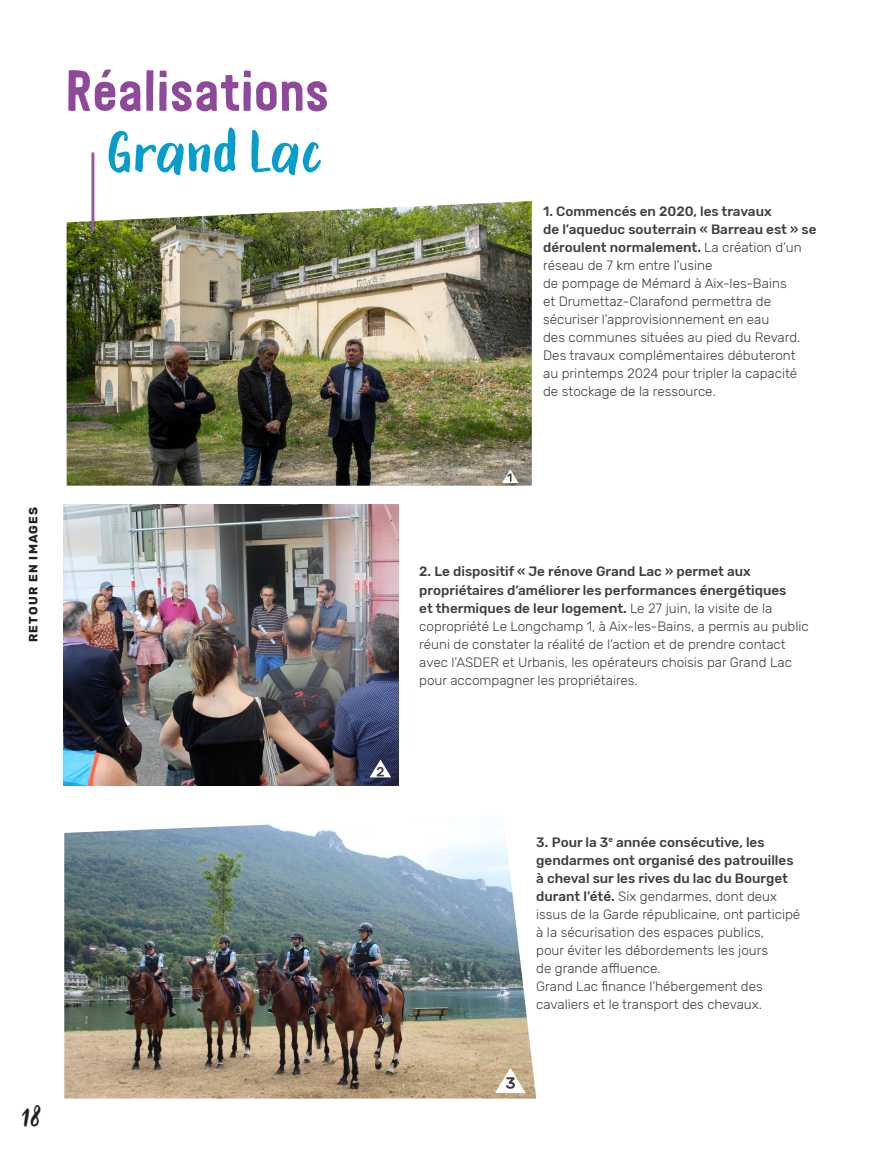
<style>
.page{position:relative;width:893px;height:1149px;background:#fff}
.page>*{position:absolute;margin:0;border:0;box-sizing:border-box;transform-origin:0 0}
.t1{font:57.15px "Festivo LC Basic";color:#8e499b}
.t2{font:57.15px "TT Rabbits Dummy";color:#079dca}
.t3{font:30px "TT Rabbits Dummy";color:#231f20}
.t4{font:300 13.5px/18px "Rubik";color:#3e3e3f}
.t5{font:700 12px "Rubik";letter-spacing:.1em;color:#231f20}
.s1{font-weight:500}
</style>
<div class="page">
<img style="left:64px;top:823px;width:472px;height:275px">
<img style="left:67px;top:201px;width:465px;height:284px">
<svg style="left:502px;top:469px;width:17px;height:14px"></svg>
<img style="left:64px;top:504px;width:335px;height:281px">
<svg style="left:370px;top:759px;width:21px;height:18px"></svg>
<svg style="left:495px;top:1067px;width:31px;height:25px"></svg>
<hr style="left:91px;top:154px;width:3px;height:76px;background:#975aa4">
<p class="t1" style="left:65px;top:56px;width:266px">Réalisations</p>
<p class="t2" style="left:106px;top:113px;width:218px">Grand Lac</p>
<p class="t5" style="left:26px;top:642px;width:137px;rotate:-90deg">RETOUR EN IMAGES</p>
<h2 class="t3" style="left:22px;top:1094px;width:21px">18</h2>
<p class="t4" style="left:543px;top:203px;width:275px"><span class="s1">1. Commencés en 2020, les travaux<br>de l’aqueduc souterrain « Barreau est » se déroulent normalement.</span> La création d’un réseau de 7 km entre l’usine<br>de pompage de Mémard à Aix-les-Bains<br>et Drumettaz-Clarafond permettra de sécuriser l’approvisionnement en eau<br>des communes situées au pied du Revard.<br>Des travaux complémentaires débuteront<br>au printemps 2024 pour tripler la capacité<br>de stockage de la ressource.</p>
<p class="t4" style="left:419px;top:563px;width:391px"><span class="s1">2. Le dispositif « Je rénove Grand Lac » permet aux propriétaires d’améliorer les performances énergétiques<br>et thermiques de leur logement.</span> Le 27 juin, la visite de la copropriété Le Longchamp 1, à Aix-les-Bains, a permis au public réuni de constater la réalité de l’action et de prendre contact avec l’ASDER et Urbanis, les opérateurs choisis par Grand Lac pour accompagner les propriétaires.</p>
<p class="t4" style="left:536px;top:833px;width:266px"><span class="s1">3. Pour la 3</span><sup>e</sup> <span class="s1">année consécutive, les gendarmes ont organisé des patrouilles à cheval sur les rives du lac du Bourget durant l’été.</span> Six gendarmes, dont deux issus de la Garde républicaine, ont participé à la sécurisation des espaces publics,<br>pour éviter les débordements les jours<br>de grande affluence.</p>
<p class="t4" style="left:536px;top:977px;width:228px">Grand Lac finance l’hébergement des cavaliers et le transport des chevaux.</p>
</div>
